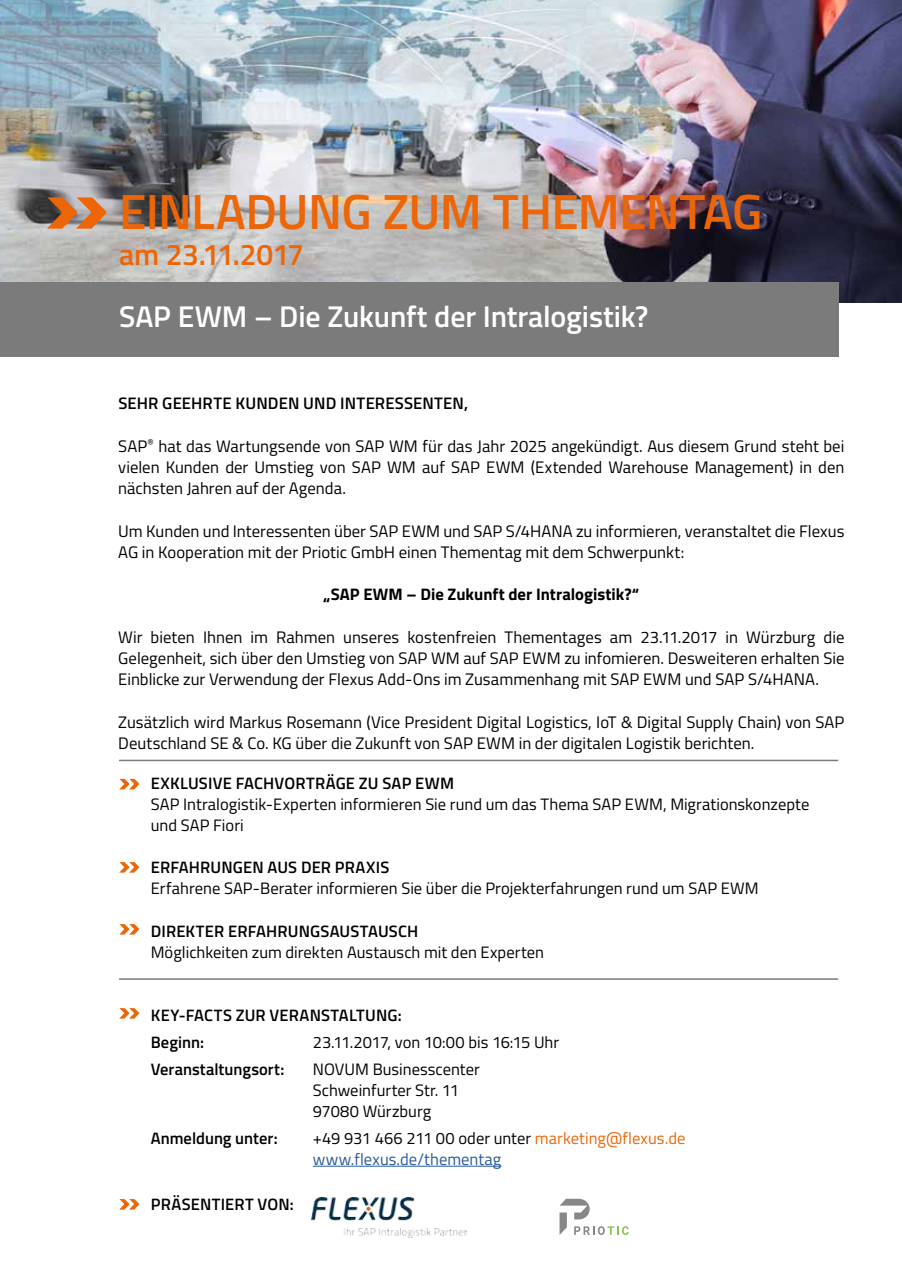
<style>
.page{position:relative;width:902px;height:1272px;background:#fff}
.page>*{position:absolute;margin:0;border:0;box-sizing:border-box;transform-origin:0 0}
.t1{font:600 49.5px "Titillium Web";letter-spacing:-.015em;color:#ec6608}
.t2{font:600 30px "Titillium Web";letter-spacing:-.005em;color:#fff}
.t3{font:600 30px "Titillium Web";letter-spacing:-.02em;color:#ec6608}
.t4{font:16.65px/21.1px "Titillium Web";color:#000;text-align:justify}
.t5{font:700 16.65px "Titillium Web";color:#000}
.t6{font:600 16.65px "Titillium Web";letter-spacing:.005em;color:#000}
.t7{font:16.5px/21px "Titillium Web";color:#000}
.t8{font:600 16.5px/27px "Titillium Web";letter-spacing:.005em;color:#000}
.s1{color:#ec6608}
.s2{color:#275b9b}
</style>
<div class="page">
<hr style="left:313px;top:1165px;width:188px;height:1px;background:#275b9b">
<img style="left:0;top:0;width:901px;height:303px">
<div style="left:0;top:281px;width:838px;height:75px;background:#7c7b7b"></div>
<svg style="left:47px;top:197px;width:60px;height:32px;background:#bf7b4d"></svg>
<svg style="left:559px;top:1198px;width:69px;height:36px"></svg>
<hr style="left:119px;top:759px;width:719px;height:2px;background:#7c7b7b">
<hr style="left:119px;top:978px;width:719px;height:1px;background:#7c7b7b">
<svg style="left:119px;top:778px;width:20px;height:11px"></svg>
<svg style="left:119px;top:862px;width:20px;height:10px"></svg>
<svg style="left:119px;top:924px;width:20px;height:10px"></svg>
<svg style="left:119px;top:1008px;width:20px;height:10px"></svg>
<svg style="left:119px;top:1199px;width:20px;height:10px"></svg>
<img style="left:311px;top:1197px;width:155px;height:39px">
<h1 class="t1" style="left:119px;top:174px;width:644px">EINLADUNG ZUM THEMENTAG</h1>
<h2 class="t3" style="left:119px;top:231px;width:186px">am 23.11.2017</h2>
<h2 class="t2" style="left:119px;top:294px;width:530px">SAP EWM – Die Zukunft der Intralogistik?</h2>
<p class="t6" style="left:118px;top:391px;width:351px">SEHR GEEHRTE KUNDEN UND INTERESSENTEN,</p>
<p class="t4" style="left:118px;top:434px;width:727px">SAP<sup>®</sup> hat das Wartungsende von SAP WM für das Jahr 2025 angekündigt. Aus diesem Grund steht bei vielen Kunden der Umstieg von SAP WM auf SAP EWM (Extended Warehouse Management) in den nächsten Jahren auf der Agenda.</p>
<p class="t4" style="left:118px;top:519px;width:727px">Um Kunden und Interessenten über SAP EWM und SAP S/4HANA zu informieren, veranstaltet die Flexus<br>AG in Kooperation mit der Priotic GmbH einen Thementag mit dem Schwerpunkt:</p>
<p class="t5" style="left:323px;top:582px;width:317px">„SAP EWM – Die Zukunft der Intralogistik?“</p>
<p class="t4" style="left:118px;top:625px;width:727px">Wir bieten Ihnen im Rahmen unseres kostenfreien Thementages am 23.11.2017 in Würzburg die Gelegenheit, sich über den Umstieg von SAP WM auf SAP EWM zu infomieren. Desweiteren erhalten Sie Einblicke zur Verwendung der Flexus Add-Ons im Zusammenhang mit SAP EWM und SAP S/4HANA.</p>
<p class="t4" style="left:118px;top:710px;width:727px">Zusätzlich wird Markus Rosemann (Vice President Digital Logistics, IoT &amp; Digital Supply Chain) von SAP<br>Deutschland SE &amp; Co. KG über die Zukunft von SAP EWM in der digitalen Logistik berichten.</p>
<p class="t8" style="left:151px;top:769px;width:305px">EXKLUSIVE FACHVORTRÄGE ZU SAP EWM</p>
<p class="t7" style="left:151px;top:793px;width:660px">SAP Intralogistik-Experten informieren Sie rund um das Thema SAP EWM, Migrationskonzepte und SAP Fiori</p>
<p class="t8" style="left:151px;top:853px;width:240px">ERFAHRUNGEN AUS DER PRAXIS</p>
<p class="t7" style="left:151px;top:877px;width:609px">Erfahrene SAP-Berater informieren Sie über die Projekterfahrungen rund um SAP EWM</p>
<p class="t8" style="left:151px;top:916px;width:269px">DIREKTER ERFAHRUNGSAUSTAUSCH</p>
<p class="t7" style="left:151px;top:940px;width:395px">Möglichkeiten zum direkten Austausch mit den Experten</p>
<p class="t8" style="left:151px;top:1000px;width:252px">KEY-FACTS ZUR VERANSTALTUNG:<br>Beginn:</p>
<p class="t7" style="left:313px;top:1030px;width:248px">23.11.2017, von 10:00 bis 16:15 Uhr</p>
<p class="t8" style="left:151px;top:1054px;width:135px">Veranstaltungsort:</p>
<p class="t7" style="left:313px;top:1057px;width:168px">NOVUM Businesscenter<br>Schweinfurter Str. 11<br>97080 Würzburg</p>
<p class="t8" style="left:151px;top:1123px;width:128px">Anmeldung unter:</p>
<p class="t7" style="left:313px;top:1126px;width:374px">+49 931 466 211 00 oder unter <span class="s1">marketing@flexus.de </span><span class="s2">www.flexus.de/thementag</span></p>
<p class="t8" style="left:151px;top:1189px;width:144px">PRÄSENTIERT VON:</p>
</div>
